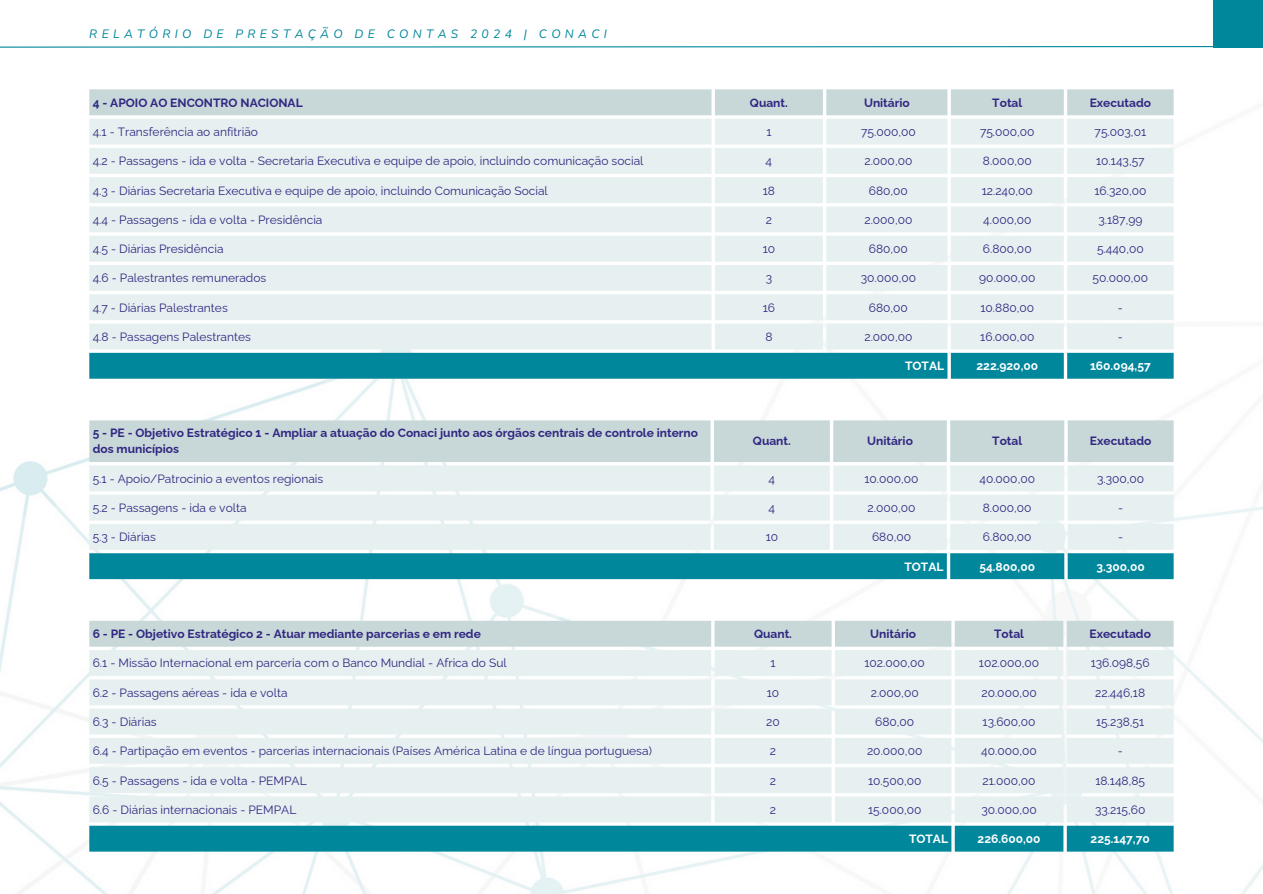
<style>
.page{position:relative;width:1263px;height:894px;background:#fff}
.page>*{position:absolute;margin:0;border:0;box-sizing:border-box;transform-origin:0 0}
.t1{font:italic 12.15px "Nunito";letter-spacing:.36em;color:#00879c}
.t2{font:12px "Raleway";color:#312782}
.t3{font:700 12px/16px "Raleway";color:#312782}
.t4{font:700 12px "Raleway";color:#fff}
</style>
<div class="page">
<img style="left:0;top:115px;width:1263px;height:778px">
<svg style="left:0;top:46px;width:1263px;height:2px;background:#6cb9c5"></svg>
<div style="left:1213px;top:0;width:50px;height:47px;background:#00879c"></div>
<div style="left:89px;top:89px;width:1085px;height:26px;background:#c8d8d8"></div>
<svg style="left:89px;top:119px;width:1085px;height:230px;background:#e9f1f1"></svg>
<div style="left:89px;top:353px;width:1085px;height:25px;background:#00879c"></div>
<div style="left:89px;top:420px;width:1085px;height:42px;background:#c8d8d8"></div>
<svg style="left:89px;top:465px;width:1085px;height:84px;background:#e9f1f1"></svg>
<div style="left:89px;top:553px;width:1085px;height:26px;background:#00879c"></div>
<div style="left:89px;top:620px;width:1085px;height:26px;background:#c8d8d8"></div>
<svg style="left:89px;top:650px;width:1085px;height:172px;background:#e9f1f1"></svg>
<div style="left:89px;top:825px;width:1085px;height:26px;background:#00879c"></div>
<p class="t1" style="left:89px;top:25px;width:519px">RELATÓRIO DE PRESTAÇÃO DE CONTAS 2024 | CONACI</p>
<h1 class="t3" style="left:93px;top:94px;width:212px">4 - APOIO AO ENCONTRO NACIONAL</h1>
<p class="t3" style="left:750px;top:94px;width:39px">Quant.</p>
<p class="t3" style="left:864px;top:94px;width:47px">Unitário</p>
<p class="t3" style="left:992px;top:94px;width:32px">Total</p>
<p class="t3" style="left:1090px;top:94px;width:63px">Executado</p>
<p class="t2" style="left:93px;top:125px;width:167px">4.1 - Transferência ao anfitrião</p>
<p class="t2" style="left:766px;top:125px;width:7px">1</p>
<p class="t2" style="left:861px;top:125px;width:56px">75.000,00</p>
<p class="t2" style="left:980px;top:125px;width:56px">75.000,00</p>
<p class="t2" style="left:1095px;top:125px;width:53px">75.003,01</p>
<p class="t2" style="left:93px;top:154px;width:552px">4.2 - Passagens - ida e volta - Secretaria Executiva e equipe de apoio, incluindo comunicação social</p>
<p class="t2" style="left:766px;top:154px;width:8px">4</p>
<p class="t2" style="left:864px;top:154px;width:49px">2.000,00</p>
<p class="t2" style="left:983px;top:154px;width:50px">8.000,00</p>
<p class="t2" style="left:1096px;top:154px;width:50px">10.143,57</p>
<p class="t2" style="left:93px;top:183px;width:457px">4.3 - Diárias Secretaria Executiva e equipe de apoio, incluindo Comunicação Social</p>
<p class="t2" style="left:763px;top:183px;width:14px">18</p>
<p class="t2" style="left:869px;top:183px;width:41px">680,00</p>
<p class="t2" style="left:982px;top:183px;width:53px">12.240,00</p>
<p class="t2" style="left:1094px;top:183px;width:54px">16.320,00</p>
<p class="t2" style="left:93px;top:212px;width:231px">4.4 - Passagens - ida e volta - Presidência</p>
<p class="t2" style="left:766px;top:212px;width:8px">2</p>
<p class="t2" style="left:864px;top:212px;width:49px">2.000,00</p>
<p class="t2" style="left:983px;top:212px;width:50px">4.000,00</p>
<p class="t2" style="left:1098px;top:212px;width:46px">3.187,99</p>
<p class="t2" style="left:93px;top:242px;width:132px">4.5 - Diárias Presidência</p>
<p class="t2" style="left:763px;top:242px;width:14px">10</p>
<p class="t2" style="left:869px;top:242px;width:41px">680,00</p>
<p class="t2" style="left:983px;top:242px;width:50px">6.800,00</p>
<p class="t2" style="left:1097px;top:242px;width:48px">5.440,00</p>
<p class="t2" style="left:93px;top:271px;width:175px">4.6 - Palestrantes remunerados</p>
<p class="t2" style="left:766px;top:271px;width:8px">3</p>
<p class="t2" style="left:861px;top:271px;width:57px">30.000,00</p>
<p class="t2" style="left:979px;top:271px;width:58px">90.000,00</p>
<p class="t2" style="left:1093px;top:271px;width:57px">50.000,00</p>
<p class="t2" style="left:93px;top:300px;width:137px">4.7 - Diárias Palestrantes</p>
<p class="t2" style="left:763px;top:300px;width:14px">16</p>
<p class="t2" style="left:869px;top:300px;width:41px">680,00</p>
<p class="t2" style="left:980px;top:300px;width:55px">10.880,00</p>
<p class="t2" style="left:1118px;top:300px;width:7px">-</p>
<p class="t2" style="left:93px;top:329px;width:160px">4.8 - Passagens Palestrantes</p>
<p class="t2" style="left:765px;top:329px;width:9px">8</p>
<p class="t2" style="left:864px;top:329px;width:49px">2.000,00</p>
<p class="t2" style="left:980px;top:329px;width:56px">16.000,00</p>
<p class="t2" style="left:1118px;top:329px;width:7px">-</p>
<p class="t4" style="left:905px;top:359px;width:41px">TOTAL</p>
<p class="t4" style="left:976px;top:359px;width:63px">222.920,00</p>
<p class="t4" style="left:1090px;top:359px;width:62px">160.094,57</p>
<p class="t3" style="left:93px;top:424px;width:607px">5 - PE - Objetivo Estratégico 1 - Ampliar a atuação do Conaci junto aos órgãos centrais de controle interno dos municípios</p>
<p class="t3" style="left:753px;top:432px;width:39px">Quant.</p>
<p class="t3" style="left:867px;top:432px;width:47px">Unitário</p>
<p class="t3" style="left:992px;top:432px;width:32px">Total</p>
<p class="t3" style="left:1090px;top:432px;width:63px">Executado</p>
<p class="t2" style="left:93px;top:471px;width:232px">5.1 - Apoio/Patrocinio a eventos regionais</p>
<p class="t2" style="left:769px;top:471px;width:8px">4</p>
<p class="t2" style="left:864px;top:471px;width:56px">10.000,00</p>
<p class="t2" style="left:979px;top:471px;width:57px">40.000,00</p>
<p class="t2" style="left:1097px;top:471px;width:49px">3.300,00</p>
<p class="t2" style="left:93px;top:500px;width:155px">5.2 - Passagens - ida e volta</p>
<p class="t2" style="left:769px;top:500px;width:8px">4</p>
<p class="t2" style="left:868px;top:500px;width:49px">2.000,00</p>
<p class="t2" style="left:983px;top:500px;width:50px">8.000,00</p>
<p class="t2" style="left:1118px;top:500px;width:7px">-</p>
<p class="t2" style="left:93px;top:530px;width:65px">5.3 - Diárias</p>
<p class="t2" style="left:766px;top:530px;width:14px">10</p>
<p class="t2" style="left:872px;top:530px;width:41px">680,00</p>
<p class="t2" style="left:983px;top:530px;width:50px">6.800,00</p>
<p class="t2" style="left:1118px;top:530px;width:7px">-</p>
<p class="t4" style="left:904px;top:559px;width:41px">TOTAL</p>
<p class="t4" style="left:979px;top:559px;width:57px">54.800,00</p>
<p class="t4" style="left:1096px;top:559px;width:50px">3.300,00</p>
<p class="t3" style="left:93px;top:625px;width:390px">6 - PE - Objetivo Estratégico 2 - Atuar mediante parcerias e em rede</p>
<p class="t3" style="left:754px;top:625px;width:39px">Quant.</p>
<p class="t3" style="left:870px;top:625px;width:47px">Unitário</p>
<p class="t3" style="left:994px;top:625px;width:32px">Total</p>
<p class="t3" style="left:1089px;top:625px;width:63px">Executado</p>
<p class="t2" style="left:93px;top:656px;width:416px">6.1 - Missão Internacional em parceria com o Banco Mundial - Africa do Sul</p>
<p class="t2" style="left:770px;top:656px;width:7px">1</p>
<p class="t2" style="left:864px;top:656px;width:62px">102.000,00</p>
<p class="t2" style="left:979px;top:656px;width:62px">102.000,00</p>
<p class="t2" style="left:1091px;top:656px;width:61px">136.098,56</p>
<p class="t2" style="left:93px;top:685px;width:196px">6.2 - Passagens aéreas - ida e volta</p>
<p class="t2" style="left:767px;top:685px;width:14px">10</p>
<p class="t2" style="left:871px;top:685px;width:49px">2.000,00</p>
<p class="t2" style="left:981px;top:685px;width:57px">20.000,00</p>
<p class="t2" style="left:1095px;top:685px;width:52px">22.446,18</p>
<p class="t2" style="left:93px;top:714px;width:65px">6.3 - Diárias</p>
<p class="t2" style="left:766px;top:714px;width:15px">20</p>
<p class="t2" style="left:875px;top:714px;width:41px">680,00</p>
<p class="t2" style="left:982px;top:714px;width:55px">13.600,00</p>
<p class="t2" style="left:1096px;top:714px;width:50px">15.238,51</p>
<p class="t2" style="left:93px;top:743px;width:561px">6.4 - Partipação em eventos - parcerias internacionais (Países América Latina e de língua portuguesa)</p>
<p class="t2" style="left:770px;top:743px;width:8px">2</p>
<p class="t2" style="left:867px;top:743px;width:57px">20.000,00</p>
<p class="t2" style="left:981px;top:743px;width:57px">40.000,00</p>
<p class="t2" style="left:1118px;top:743px;width:7px">-</p>
<p class="t2" style="left:93px;top:773px;width:215px">6.5 - Passagens - ida e volta - PEMPAL</p>
<p class="t2" style="left:770px;top:773px;width:8px">2</p>
<p class="t2" style="left:868px;top:773px;width:55px">10.500,00</p>
<p class="t2" style="left:982px;top:773px;width:55px">21.000,00</p>
<p class="t2" style="left:1095px;top:773px;width:51px">18.148,85</p>
<p class="t2" style="left:93px;top:802px;width:205px">6.6 - Diárias internacionais - PEMPAL</p>
<p class="t2" style="left:770px;top:802px;width:8px">2</p>
<p class="t2" style="left:868px;top:802px;width:55px">15.000,00</p>
<p class="t2" style="left:981px;top:802px;width:57px">30.000,00</p>
<p class="t2" style="left:1095px;top:802px;width:52px">33.215,60</p>
<p class="t4" style="left:909px;top:831px;width:41px">TOTAL</p>
<p class="t4" style="left:977px;top:831px;width:65px">226.600,00</p>
<p class="t4" style="left:1090px;top:831px;width:61px">225.147,70</p>
</div>
